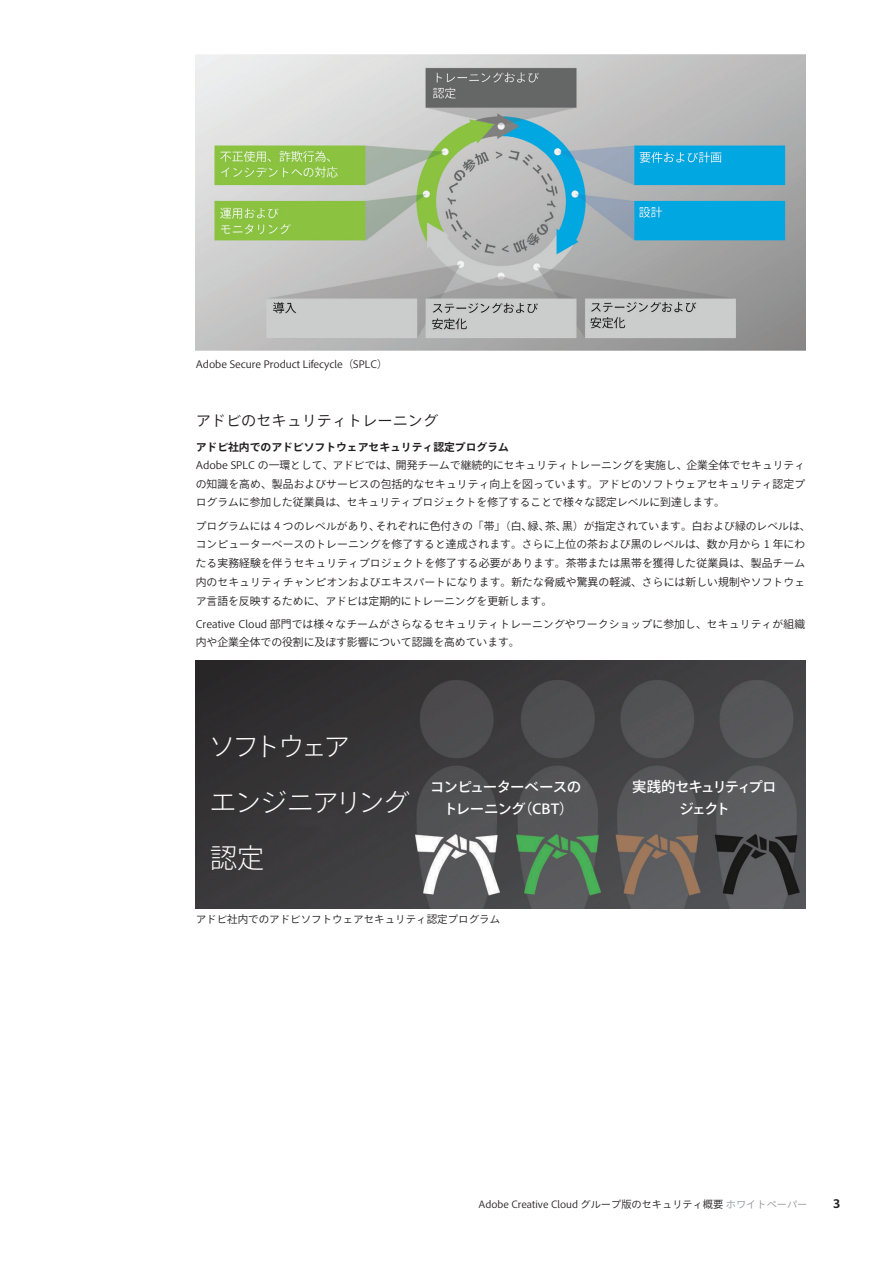
<style>
.page{position:relative;width:893px;height:1263px;background:#fff}
.page>*{position:absolute;margin:0;border:0;box-sizing:border-box;transform-origin:0 0}
.t1{font:27px/55.9px "Ryo Clean Plus N Light 90 msp RKSJ H";letter-spacing:-.13em;color:#fff}
.t2{font:15.15px "Ryo Clean Plus N";color:#231f20}
.t3{font:14.4px/21.6px "Ryo Clean Plus N Medium 90 msp RKSJ H";letter-spacing:-.055em;color:#fff;text-align:center}
.t4{font:14.4px/21.6px "Ryo Clean Plus N Medium 90 msp RKSJ H";letter-spacing:-.13em;color:#fff;text-align:center}
.t5{font:700 12px "Ryo Clean Plus N";color:#231f20}
.t6{font:10.8px/18.8px "Ryo Clean Plus N";letter-spacing:.005em;color:#231f20}
.t7{font:700 10.8px "Ryo Clean Plus N";color:#231f20}
.t8{font:10.5px "Ryo Clean Plus N";color:#231f20}
.t9{font:10.2px "Ryo Clean Plus N";color:#231f20}
.s1{color:#939598}
</style>
<div class="page">
<img style="left:196px;top:54px;width:609px;height:296px">
<img style="left:196px;top:661px;width:609px;height:247px">
<p class="t8" style="left:196px;top:357px;width:193px">Adobe Secure Product Lifecycle（SPLC）</p>
<h2 class="t2" style="left:196px;top:410px;width:244px">アドビのセキュリティトレーニング</h2>
<p class="t7" style="left:196px;top:440px;width:315px">アドビ社内でのアドビソフトウェアセキュリティ認定プログラム</p>
<p class="t6" style="left:196px;top:456px;width:611px;text-align:justify">Adobe SPLC の一環として、アドビでは、開発チームで継続的にセキュリティトレーニングを実施し、企業全体でセキュリティの知識を高め、製品およびサービスの包括的なセキュリティ向上を図っています。アドビのソフトウェアセキュリティ認定プログラムに参加した従業員は、セキュリティプロジェクトを修了することで様々な認定レベルに到達します。</p>
<p class="t6" style="left:196px;top:516px;width:616px">プログラムには 4 つのレベルがあり、それぞれに色付きの「帯」（白、緑、茶、黒）が指定されています。白および緑のレベルは、コンピューターベースのトレーニングを修了すると達成されます。さらに上位の茶および黒のレベルは、数か月から 1 年にわたる実務経験を伴うセキュリティプロジェクトを修了する必要があります。茶帯または黒帯を獲得した従業員は、製品チーム内のセキュリティチャンピオンおよびエキスパートになります。新たな脅威や驚異の軽減、さらには新しい規制やソフトウェア言語を反映するために、アドビは定期的にトレーニングを更新します。</p>
<p class="t6" style="left:196px;top:614px;width:611px">Creative Cloud 部門では様々なチームがさらなるセキュリティトレーニングやワークショップに参加し、セキュリティが組織内や企業全体での役割に及ぼす影響について認識を高めています。</p>
<h1 class="t1" style="left:209px;top:718px;width:203px">ソフトウェア<br>エンジニアリング認定</h1>
<h3 class="t3" style="left:430px;top:776px;width:153px">コンピューターベースのトレーニング（CBT）</h3>
<h3 class="t4" style="left:632px;top:776px;width:146px">実践的セキュリティプロジェクト</h3>
<p class="t8" style="left:196px;top:912px;width:306px">アドビ社内でのアドビソフトウェアセキュリティ認定プログラム</p>
<p class="t9" style="left:478px;top:1197px;width:331px">Adobe Creative Cloud グループ版のセキュリティ概要 <span class="s1">ホワイトペーパー</span></p>
<p class="t5" style="left:833px;top:1195px;width:9px">3</p>
</div>
